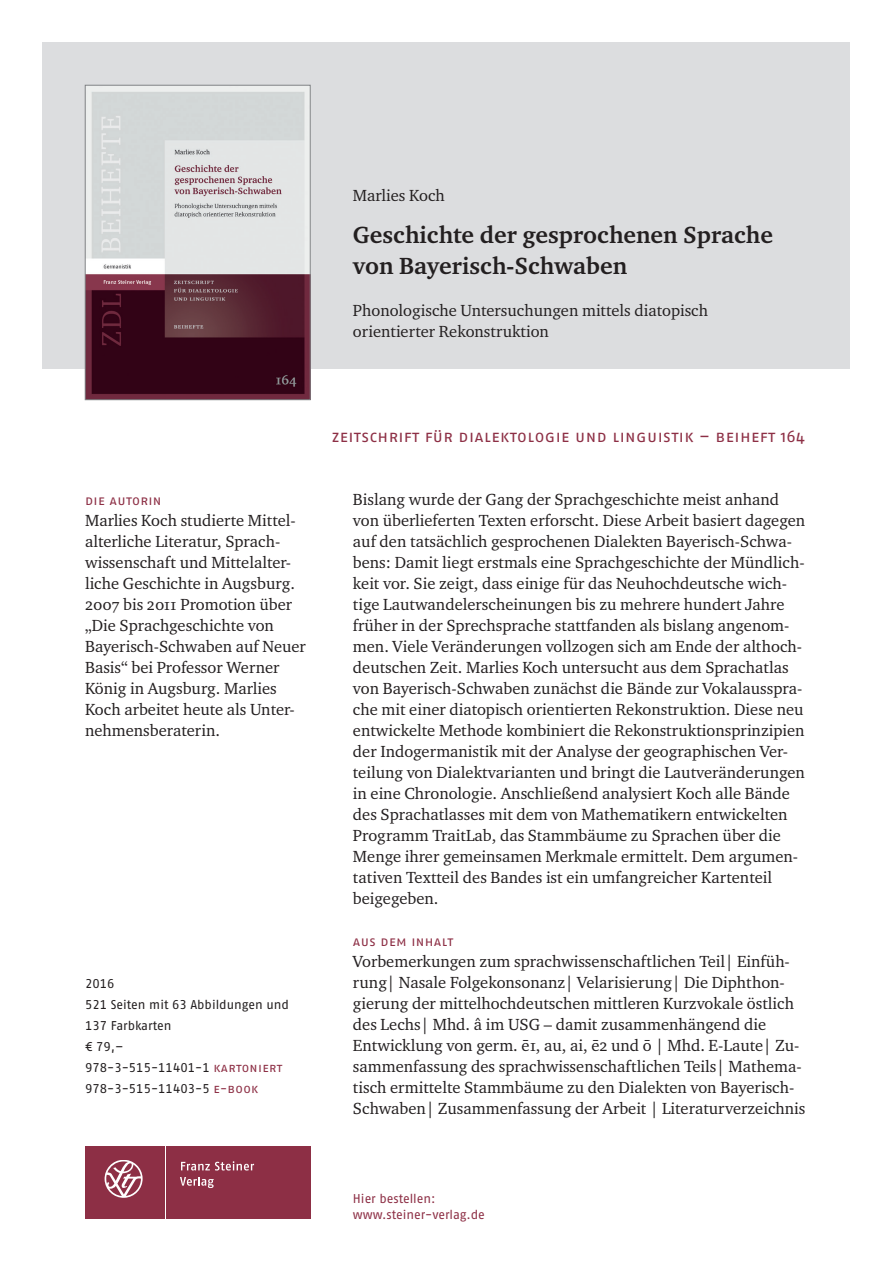
<style>
.page{position:relative;width:893px;height:1263px;background:#fff}
.page>*{position:absolute;margin:0;border:0;box-sizing:border-box;transform-origin:0 0}
.t1{font:700 24px/31.5px "Charter ITC Pro";color:#231f20}
.t2{font:16.5px/21px "Charter ITC Pro";color:#231f20}
.t3{font:16.5px "Fago Pro";letter-spacing:.025em;color:#8d2f45}
.t4{font:13.5px "Fago Pro";letter-spacing:.025em;color:#8d2f45}
.t5{font:12.75px/21px "Fago Pro";color:#231f20}
.t6{font:12.75px/16.5px "Fago Pro";color:#8d2f45}
.s1{color:#8d2f45}
</style>
<div class="page">
<div style="left:43px;top:43px;width:807px;height:326px;background:#dcdddf"></div>
<div style="left:85px;top:1146px;width:79px;height:72px;background:#8d2f45"></div>
<div style="left:166px;top:1146px;width:144px;height:72px;background:#8d2f45"></div>
<svg style="left:181px;top:1161px;width:73px;height:9px"></svg>
<svg style="left:180px;top:1177px;width:34px;height:11px"></svg>
<svg style="left:105px;top:1160px;width:38px;height:38px"></svg>
<img style="left:87px;top:87px;width:221px;height:311px">
<div style="left:85px;top:85px;width:225px;height:315px;border:1px solid #808285"></div>
<p class="t2" style="left:353px;top:184px;width:93px">Marlies Koch</p>
<h1 class="t1" style="left:353px;top:219px;width:422px">Geschichte der gesprochenen Sprache von Bayerisch-Schwaben</h1>
<p class="t2" style="left:353px;top:300px;width:357px">Phonologische Untersuchungen mittels diatopisch orientierter Rekonstruktion</p>
<p class="t4" style="left:85px;top:492px;width:78px">Die autorin</p>
<p class="t2" style="left:85px;top:510px;width:222px">Marlies Koch studierte Mittel&shy;alterliche Literatur, Sprach&shy;wissenschaft und Mittelalter&shy;liche Geschichte in Augsburg.<br>2007 bis 2011 Promotion über „Die Sprachgeschichte von<br>Bayerisch-Schwaben auf Neuer<br>Basis“ bei Professor Werner<br>König in Augsburg. Marlies<br>Koch arbeitet heute als Unter&shy;nehmensberaterin.</p>
<p class="t5" style="left:85px;top:973px;width:206px">2016<br>521 Seiten mit 63 Abbildungen und<br>137 Farbkarten<br>€ 79,–<br>978-3-515-11401-1 <span class="s1">kartoniert<br></span>978-3-515-11403-5 <span class="s1">e-book</span></p>
<p class="t3" style="left:332px;top:426px;width:475px">Zeitschrift für Dialektologie und Linguistik – Beiheft 164</p>
<p class="t2" style="left:353px;top:489px;width:454px">Bislang wurde der Gang der Sprachgeschichte meist anhand von überlieferten Texten erforscht. Diese Arbeit basiert dagegen auf den tatsächlich gesprochenen Dialekten Bayerisch-Schwa&shy;bens: Damit liegt erstmals eine Sprachgeschichte der Mündlich&shy;keit vor. Sie zeigt, dass einige für das Neuhochdeutsche wich&shy;tige Lautwandelerscheinungen bis zu mehrere hundert Jahre früher in der Sprechsprache stattfanden als bislang angenom&shy;men. Viele Veränderungen vollzogen sich am Ende der althoch&shy;deutschen Zeit. Marlies Koch untersucht aus dem Sprachatlas von Bayerisch-Schwaben zunächst die Bände zur Vokalausspra&shy;che mit einer diatopisch orientierten Rekonstruktion. Diese neu entwickelte Methode kombiniert die Rekonstruktionsprinzipien der Indogermanistik mit der Analyse der geographischen Ver&shy;teilung von Dialektvarianten und bringt die Lautveränderungen in eine Chronologie. Anschließend analysiert Koch alle Bände des Sprachatlasses mit dem von Mathematikern entwickelten Programm TraitLab, das Stammbäume zu Sprachen über die Menge ihrer gemeinsamen Merkmale ermittelt. Dem argumen&shy;tativen Textteil des Bandes ist ein umfangreicher Kartenteil beigegeben.</p>
<p class="t4" style="left:353px;top:933px;width:102px">Aus d em I nhalt</p>
<p class="t2" style="left:353px;top:951px;width:454px">Vorbemerkungen zum sprachwissenschaftlichen Teil| Einfüh&shy;rung| Nasale Folgekonsonanz| Velarisierung| Die Diphthon&shy;gierung der mittelhochdeutschen mittleren Kurzvokale östlich des Lechs| Mhd. â im USG – damit zusammenhängend die Entwicklung von germ. ē1, au, ai, ē2 und ō | Mhd. E-Laute| Zu&shy;sammenfassung des sprachwissenschaftlichen Teils| Mathema&shy;tisch ermittelte Stammbäume zu den Dialekten von Bayerisch-Schwaben| Zusammenfassung der Arbeit | Literaturverzeichnis</p>
<p class="t6" style="left:353px;top:1190px;width:134px">Hier bestellen: www.steiner-verlag.de</p>
</div>
